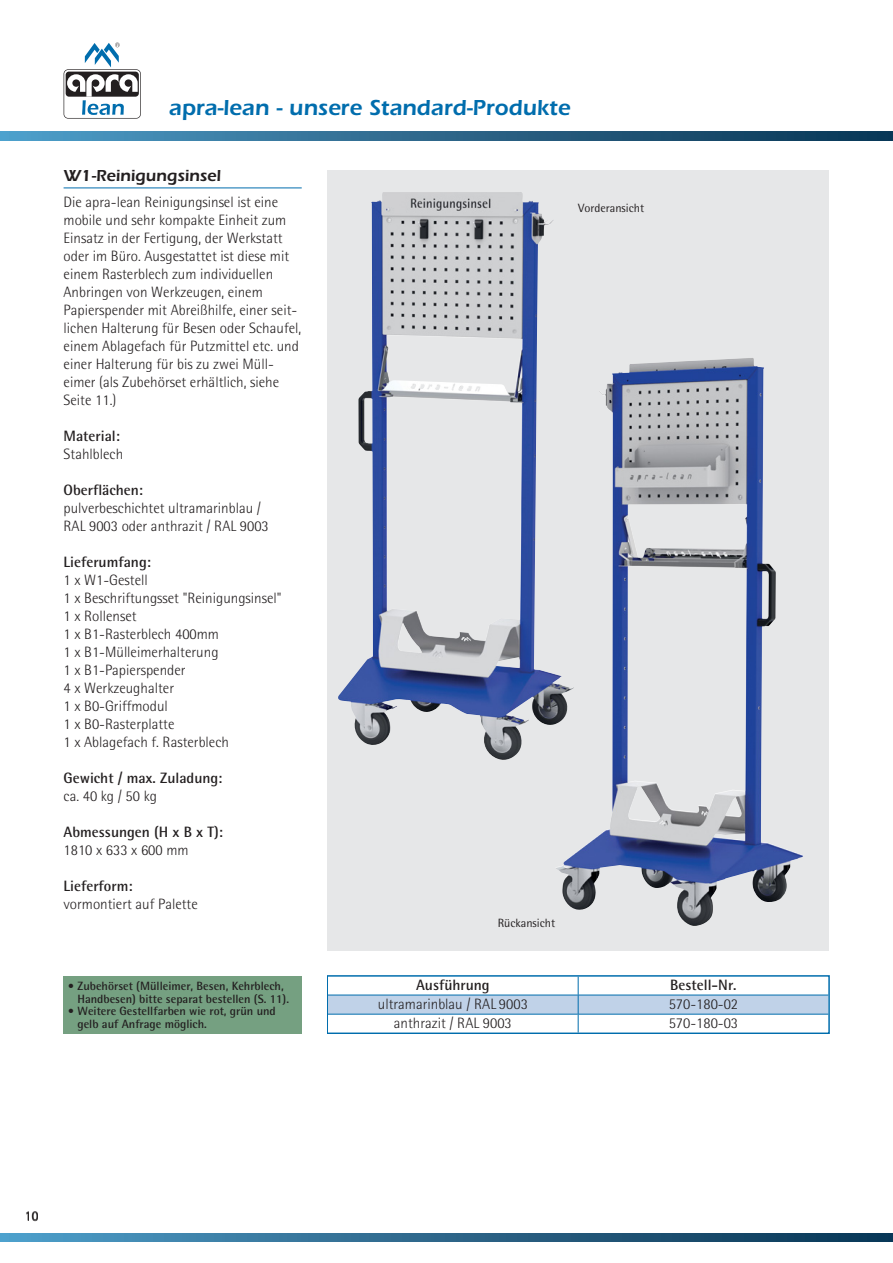
<style>
.page{position:relative;width:893px;height:1263px;background:#fff}
.page>*{position:absolute;margin:0;border:0;box-sizing:border-box;transform-origin:0 0}
.t1{font:600 22.5px "ITC Eras Std";color:#006dad}
.t2{font:600 16.5px "ITC Eras Std";color:#231f20}
.t3{font:300 15px/18px "Rotis Semi Sans Pro Cyr";color:#231f20}
.t4{font:700 15px "Rotis Semi Sans Pro Cyr";color:#231f20}
.t5{font:13.5px "Rotis Semi Sans Pro Cyr";color:#231f20}
.t6{font:700 12px/12.8px "Rotis Semi Sans Pro Cyr";color:#231f20}
.t7{font:12px "Rotis Semi Sans Pro Cyr";color:#231f20}
</style>
<div class="page">
<svg style="left:64px;top:43px;width:77px;height:76px"></svg>
<svg style="left:0;top:132px;width:892px;height:8px;background:#2c678c"></svg>
<svg style="left:0;top:1233px;width:892px;height:9px;background:#2c678c"></svg>
<hr style="left:64px;top:188px;width:238px;height:1px;background:#006dad">
<div style="left:64px;top:976px;width:238px;height:57px;background:#75a081"></div>
<div style="left:327px;top:170px;width:502px;height:780px;background:#e6e7e8"></div>
<img style="left:556px;top:358px;width:247px;height:568px">
<img style="left:338px;top:192px;width:237px;height:569px">
<div style="left:328px;top:995px;width:250px;height:19px;background:#c0d2e8"></div>
<div style="left:578px;top:995px;width:250px;height:19px;background:#c0d2e8"></div>
<hr style="left:578px;top:977px;width:1px;height:56px;background:#006dad">
<hr style="left:328px;top:995px;width:250px;height:1px;background:#006dad">
<hr style="left:578px;top:995px;width:250px;height:1px;background:#006dad">
<hr style="left:328px;top:1014px;width:250px;height:1px;background:#006dad">
<hr style="left:578px;top:1014px;width:250px;height:1px;background:#006dad">
<h1 class="t1" style="left:169px;top:100px;width:403px">apra-lean - unsere Standard-Produkte</h1>
<p class="t2" style="left:64px;top:170px;width:159px">W1-Reinigungsinsel</p>
<p class="t3" style="left:64px;top:194px;width:239px">Die apra-lean Reinigungsinsel ist eine mobile und sehr kompakte Einheit zum Einsatz in der Fertigung, der Werkstatt oder im Büro. Ausgestattet ist diese mit einem Rasterblech zum individuellen Anbringen von Werkzeugen, einem Papierspender mit Abreißhilfe, einer seit&shy;lichen Halterung für Besen oder Schaufel, einem Ablagefach für Putzmittel etc. und einer Halterung für bis zu zwei Müll&shy;eimer (als Zubehörset erhältlich, siehe Seite 11.)</p>
<p class="t4" style="left:64px;top:431px;width:58px">Material:</p>
<p class="t3" style="left:64px;top:446px;width:61px">Stahlblech</p>
<p class="t4" style="left:64px;top:485px;width:81px">Oberflächen:</p>
<p class="t3" style="left:64px;top:500px;width:207px">pulverbeschichtet ultramarinblau /<br>RAL 9003 oder anthrazit / RAL 9003</p>
<p class="t4" style="left:64px;top:557px;width:89px">Lieferumfang:</p>
<p class="t3" style="left:64px;top:572px;width:219px">1 x W1-Gestell<br>1 x Beschriftungsset "Reinigungsinsel"<br>1 x Rollenset<br>1 x B1-Rasterblech 400mm<br>1 x B1-Mülleimerhalterung<br>1 x B1-Papierspender<br>4 x Werkzeughalter<br>1 x B0-Griffmodul<br>1 x B0-Rasterplatte<br>1 x Ablagefach f. Rasterblech</p>
<p class="t4" style="left:64px;top:773px;width:160px">Gewicht / max. Zuladung:</p>
<p class="t3" style="left:64px;top:788px;width:95px">ca. 40 kg / 50 kg</p>
<p class="t4" style="left:64px;top:827px;width:161px">Abmessungen (H x B x T):</p>
<p class="t3" style="left:64px;top:842px;width:126px">1810 x 633 x 600 mm</p>
<p class="t4" style="left:64px;top:881px;width:71px">Lieferform:</p>
<p class="t3" style="left:64px;top:896px;width:136px">vormontiert auf Palette</p>
<p class="t6" style="left:77px;top:981px;width:213px;text-indent:-10px">• Zubehörset (Mülleimer, Besen, Kehrblech,<br>Handbesen) bitte separat bestellen (S. 11).</p>
<p class="t6" style="left:77px;top:1006px;width:200px;text-indent:-10px">• Weitere Gestellfarben wie rot, grün und gelb auf Anfrage möglich.</p>
<p class="t7" style="left:578px;top:204px;width:68px">Vorderansicht</p>
<p class="t7" style="left:498px;top:919px;width:59px">Rückansicht</p>
<p class="t4" style="left:416px;top:980px;width:75px">Ausführung</p>
<p class="t4" style="left:670px;top:980px;width:68px">Bestell-Nr.</p>
<p class="t3" style="left:378px;top:996px;width:151px">ultramarinblau / RAL 9003</p>
<p class="t3" style="left:669px;top:996px;width:71px">570-180-02</p>
<p class="t3" style="left:394px;top:1015px;width:119px">anthrazit / RAL 9003</p>
<p class="t3" style="left:669px;top:1015px;width:71px">570-180-03</p>
<p class="t5" style="left:25px;top:1211px;width:15px">10</p>
</div>
